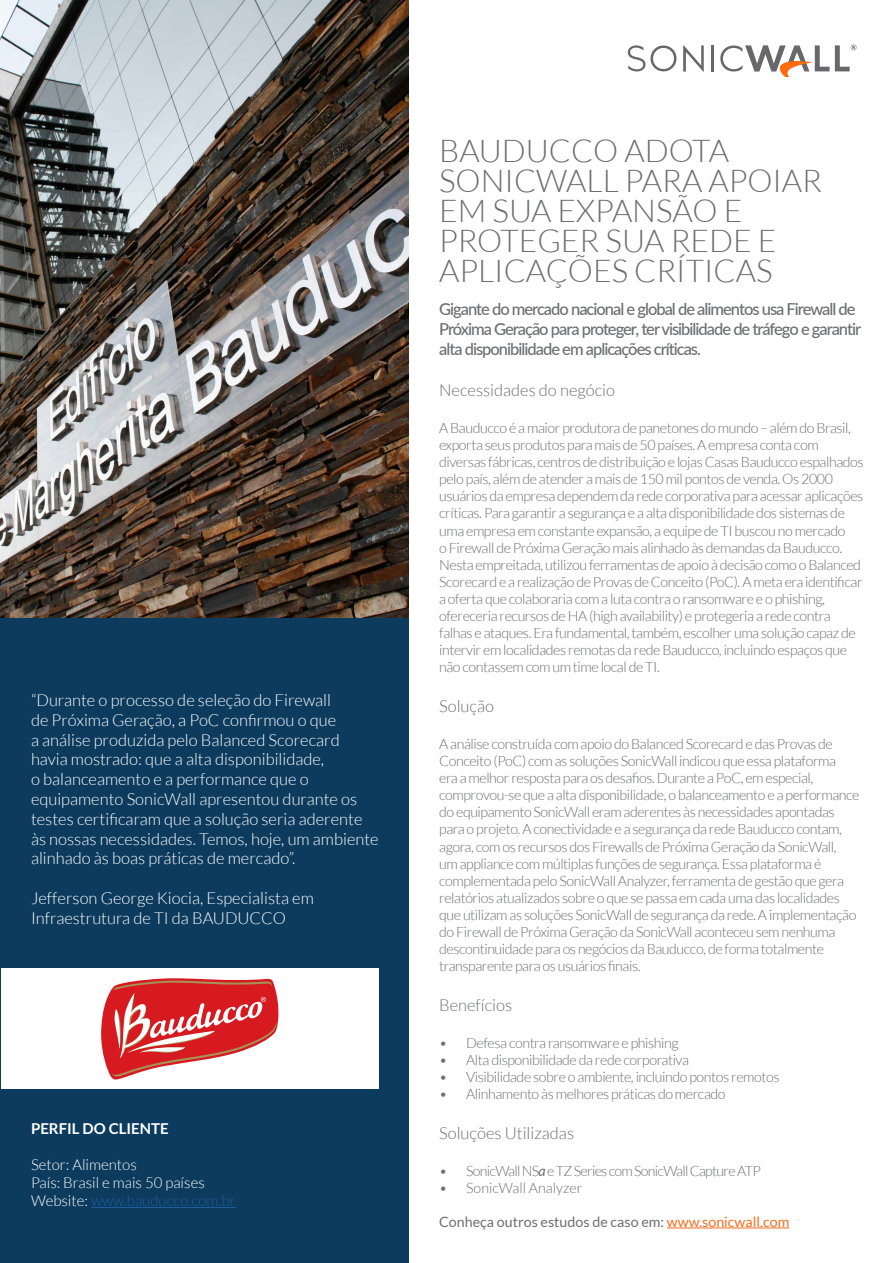
<style>
.page{position:relative;width:894px;height:1263px;background:#fff}
.page>*{position:absolute;margin:0;border:0;box-sizing:border-box;transform-origin:0 0}
.t1{font:300 31.5px/30px "Lato";color:#6d6e71}
.t2{font:300 16.5px/19.8px "Lato";color:#fff}
.t3{font:500 16.5px/19.8px "Lato";letter-spacing:-.06em;color:#6d6e71}
.t4{font:300 16.5px "Lato";color:#6d6e71}
.t5{font:300 15px/18px "Lato";color:#fff}
.t6{font:700 15px "Lato";color:#fff}
.t7{font:300 14.25px/17.1px "Lato";letter-spacing:-.03em;color:#6d6e71}
.t8{font:14.25px "Lato";color:#6d6e71}
.t9{font:300 14.25px "Lato";letter-spacing:-.05em;color:#6d6e71}
.t10{font:300 14.25px "Lato";color:#6d6e71}
.s1{color:#215e9e}
.s2{font-weight:400;font-style:italic}
.s3{color:#f36e21}
</style>
<div class="page">
<div style="left:1px;top:0;width:408px;height:1263px;background:#0c3b5d"></div>
<img style="left:0;top:0;width:409px;height:617px">
<div style="left:1px;top:968px;width:377px;height:121px;background:#fff"></div>
<svg style="left:683px;top:45px;width:20px;height:27px"></svg>
<hr style="left:710px;top:45px;width:3px;height:27px;background:#68686b">
<svg style="left:627px;top:45px;width:49px;height:26px"></svg>
<svg style="left:720px;top:44px;width:136px;height:33px"></svg>
<hr style="left:91px;top:1207px;width:144px;height:1px;background:#215e9e">
<hr style="left:666px;top:1227px;width:123px;height:1px;background:#f36e21">
<svg style="left:101px;top:978px;width:177px;height:101px"></svg>
<p class="t2" style="left:31px;top:690px;width:349px">“Durante o processo de seleção do Firewall<br>de Próxima Geração, a PoC confirmou o que<br>a análise produzida pelo Balanced Scorecard havia mostrado: que a alta disponibilidade,<br>o balanceamento e a performance que o equipamento SonicWall apresentou durante os testes certificaram que a solução seria aderente às nossas necessidades. Temos, hoje, um ambiente alinhado às boas práticas de mercado”.</p>
<p class="t2" style="left:31px;top:888px;width:284px">Jefferson George Kiocia, Especialista em<br>Infraestrutura de TI da BAUDUCCO</p>
<p class="t6" style="left:31px;top:1120px;width:139px">PERFIL DO CLIENTE</p>
<p class="t5" style="left:31px;top:1155px;width:206px">Setor: Alimentos<br>País: Brasil e mais 50 países<br>Website: <span class="s1">www.bauducco.com.br</span></p>
<h1 class="t1" style="left:439px;top:135px;width:384px">BAUDUCCO ADOTA<br>SONICWALL PARA APOIAR<br>EM SUA EXPANSÃO E<br>PROTEGER SUA REDE E<br>APLICAÇÕES CRÍTICAS</h1>
<p class="t3" style="left:439px;top:298px;width:423px">Gigante do mercado nacional e global de alimentos usa Firewall de<br>Próxima Geração para proteger, ter visibilidade de tráfego e garantir alta disponibilidade em aplicações críticas.</p>
<p class="t4" style="left:439px;top:381px;width:177px">Necessidades do negócio</p>
<p class="t7" style="left:439px;top:419px;width:426px">A Bauducco é a maior produtora de panetones do mundo – além do Brasil, exporta seus produtos para mais de 50 países. A empresa conta com diversas fábricas, centros de distribuição e lojas Casas Bauducco espalhados pelo país, além de atender a mais de 150 mil pontos de venda. Os 2000 usuários da empresa dependem da rede corporativa para acessar aplicações críticas. Para garantir a segurança e a alta disponibilidade dos sistemas de uma empresa em constante expansão, a equipe de TI buscou no mercado<br>o Firewall de Próxima Geração mais alinhado às demandas da Bauducco.<br>Nesta empreitada, utilizou ferramentas de apoio à decisão como o Balanced Scorecard e a realização de Provas de Conceito (PoC). A meta era identificar a oferta que colaboraria com a luta contra o ransomware e o phishing, ofereceria recursos de HA (high availability) e protegeria a rede contra falhas e ataques. Era fundamental, também, escolher uma solução capaz de intervir em localidades remotas da rede Bauducco, incluindo espaços que não contassem com um time local de TI.</p>
<p class="t4" style="left:439px;top:697px;width:56px">Solução</p>
<p class="t7" style="left:439px;top:735px;width:422px">A análise construída com apoio do Balanced Scorecard e das Provas de Conceito (PoC) com as soluções SonicWall indicou que essa plataforma<br>era a melhor resposta para os desafios. Durante a PoC, em especial, comprovou-se que a alta disponibilidade, o balanceamento e a performance do equipamento SonicWall eram aderentes às necessidades apontadas para o projeto. A conectividade e a segurança da rede Bauducco contam, agora, com os recursos dos Firewalls de Próxima Geração da SonicWall,<br>um appliance com múltiplas funções de segurança. Essa plataforma é complementada pelo SonicWall Analyzer, ferramenta de gestão que gera relatórios atualizados sobre o que se passa em cada uma das localidades que utilizam as soluções SonicWall de segurança da rede. A implementação do Firewall de Próxima Geração da SonicWall aconteceu sem nenhuma descontinuidade para os negócios da Bauducco, de forma totalmente transparente para os usuários finais.</p>
<p class="t4" style="left:439px;top:996px;width:75px">Benefícios</p>
<p class="t7" style="left:439px;top:1034px;width:241px">• Defesa contra ransomware e phishing</p>
<p class="t7" style="left:439px;top:1051px;width:251px">• Alta disponibilidade da rede corporativa</p>
<p class="t7" style="left:439px;top:1068px;width:342px">• Visibilidade sobre o ambiente, incluindo pontos remotos</p>
<p class="t7" style="left:439px;top:1085px;width:288px">• Alinhamento às melhores práticas do mercado</p>
<p class="t4" style="left:439px;top:1124px;width:136px">Soluções Utilizadas</p>
<p class="t9" style="left:439px;top:1162px;width:323px">• SonicWall NS<span class="s2">a</span> e TZ Series com SonicWall Capture ATP</p>
<p class="t10" style="left:439px;top:1180px;width:145px">• SonicWall Analyzer</p>
<p class="t8" style="left:439px;top:1213px;width:351px">Conheça outros estudos de caso em: <span class="s3">www.sonicwall.com</span></p>
</div>
